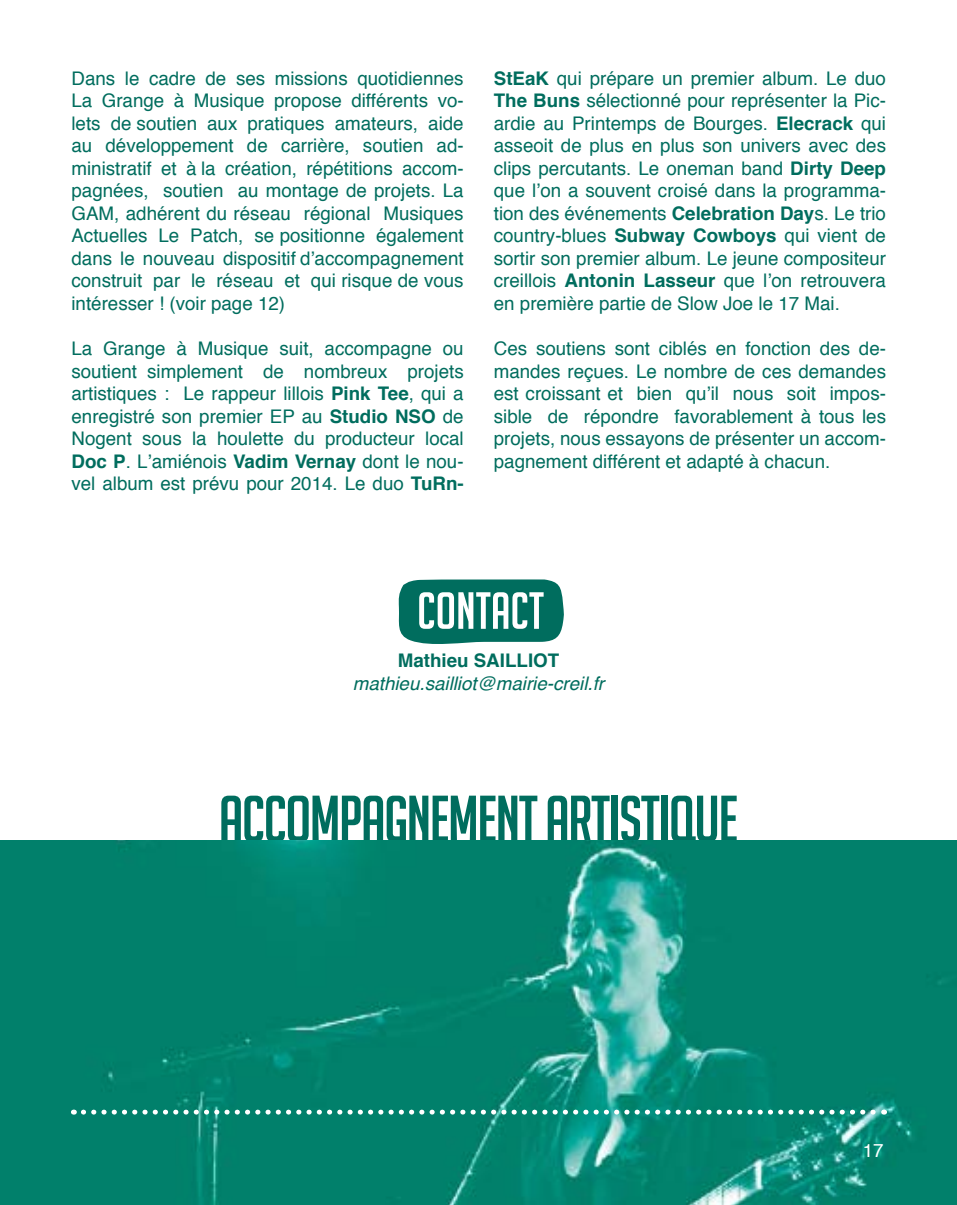
<style>
.page{position:relative;width:957px;height:1205px;background:#fff}
.page>*{position:absolute;margin:0;border:0;box-sizing:border-box;transform-origin:0 0}
.t1{font:64.5px "Big Noodle Titling";letter-spacing:-.025em;color:#006d5e}
.t2{font:51px "Big Noodle Titling";color:#fff}
.t3{font:18.75px/22.5px "Helvetica";color:#006d5e;text-align:justify}
.t4{font:italic 18.75px "Helvetica";color:#006d5e}
.t5{font:700 18.75px "Helvetica";color:#006d5e}
.t6{font:18.75px "Helvetica";color:#fff}
.s1{font-weight:700}
</style>
<div class="page">
<svg style="left:398px;top:579px;width:166px;height:65px;background:#127769"></svg>
<img style="left:0;top:841px;width:957px;height:364px">
<svg style="left:83px;top:1109px;width:801px;height:5px"></svg>
<p class="t3" style="left:71px;top:68px;width:394px">Dans le cadre de ses missions quotidiennes La Grange à Musique propose différents vo&shy;lets de soutien aux pratiques amateurs, aide au développement de carrière, soutien ad&shy;ministratif et à la création, répétitions accom&shy;pagnées, soutien au montage de projets. La GAM, adhérent du réseau régional Musiques Actuelles Le Patch, se positionne également dans le nouveau dispositif d’accompagnement construit par le réseau et qui risque de vous intéresser ! (voir page 12)</p>
<p class="t3" style="left:71px;top:338px;width:394px">La Grange à Musique suit, accompagne ou soutient simplement de nombreux projets artistiques : Le rappeur lillois <span class="s1">Pink Tee</span>, qui a enregistré son premier EP au <span class="s1">Studio NSO</span> de Nogent sous la houlette du producteur local <span class="s1">Doc P</span>. L’amiénois <span class="s1">Vadim Vernay</span> dont le nou&shy;vel album est prévu pour 2014. Le duo <span class="s1">TuRn-</span></p>
<p class="t3" style="left:494px;top:68px;width:394px"><span class="s1">StEaK</span> qui prépare un premier album. Le duo <span class="s1">The Buns</span> sélectionné pour représenter la Pic&shy;ardie au Printemps de Bourges. <span class="s1">Elecrack</span> qui asseoit de plus en plus son univers avec des clips percutants. Le oneman band <span class="s1">Dirty Deep </span>que l’on a souvent croisé dans la programma&shy;tion des événements <span class="s1">Celebration Day</span>s. Le trio country-blues <span class="s1">Subway Cowboys</span> qui vient de sortir son premier album. Le jeune compositeur creillois <span class="s1">Antonin Lasseur</span> que l’on retrouvera en première partie de Slow Joe le 17 Mai.</p>
<p class="t3" style="left:494px;top:338px;width:394px">Ces soutiens sont ciblés en fonction des de&shy;mandes reçues. Le nombre de ces demandes est croissant et bien qu’il nous soit impos&shy;sible de répondre favorablement à tous les projets, nous essayons de présenter un accom&shy;pagnement différent et adapté à chacun.</p>
<h2 class="t2" style="left:417px;top:583px;width:128px">CONTACT</h2>
<p class="t5" style="left:398px;top:646px;width:163px">Mathieu SAILLIOT</p>
<p class="t4" style="left:353px;top:668px;width:253px">mathieu.sailliot@mairie-creil.fr</p>
<h1 class="t1" style="left:219px;top:784px;width:521px">ACCOMPAGNEMENT ARTISTIQUE</h1>
<p class="t6" style="left:863px;top:1136px;width:22px">17</p>
</div>
